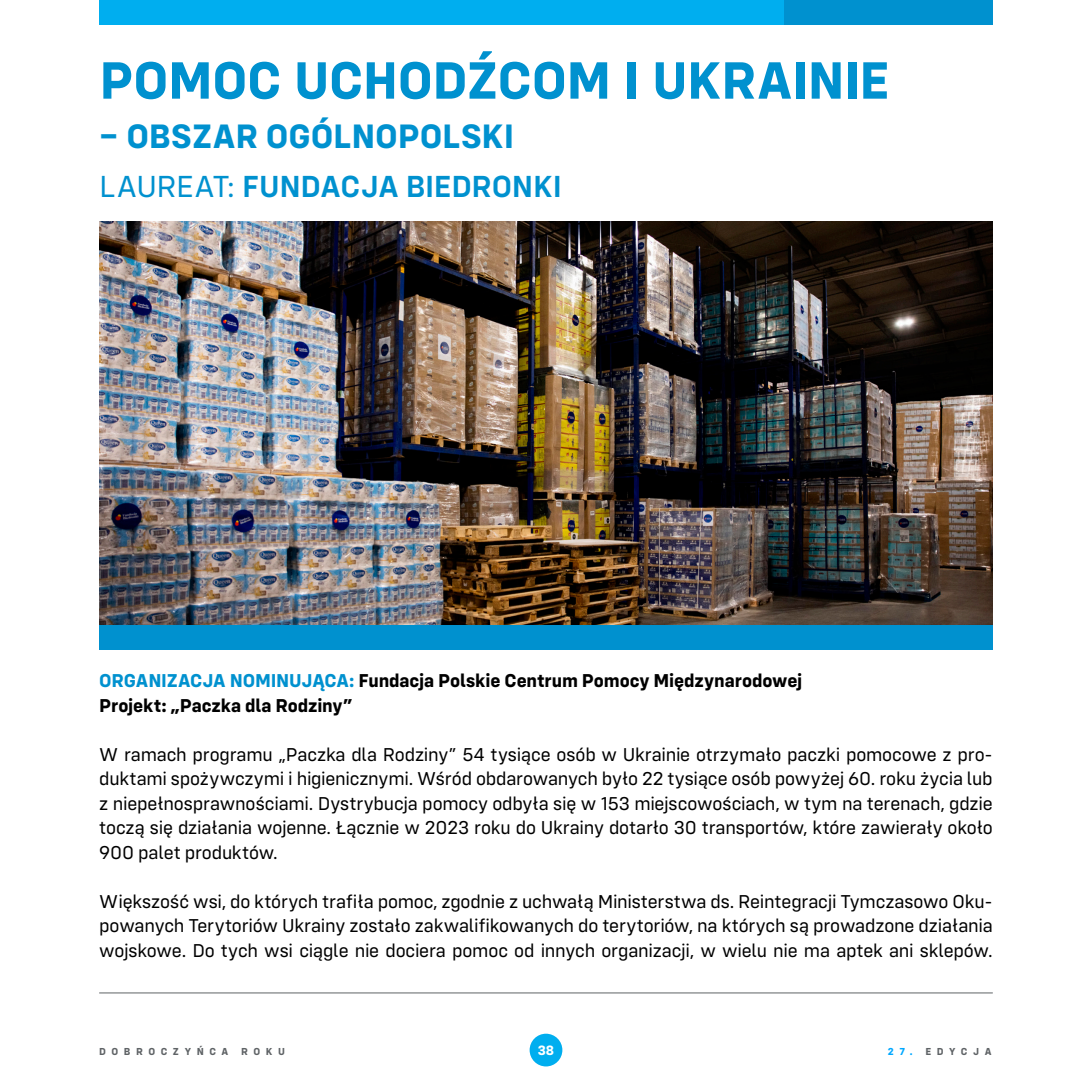
<style>
.page{position:relative;width:1092px;height:1092px;background:#fff}
.page>*{position:absolute;margin:0;border:0;box-sizing:border-box;transform-origin:0 0}
.t1{font:700 54.25px "Config";letter-spacing:-.01em;color:#0091cf}
.t2{font:700 35px "Config";letter-spacing:-.005em;color:#0091cf}
.t3{font:600 31.5px "Config";letter-spacing:-.01em;color:#0091cf}
.t4{font:19.25px/24.5px "Config";letter-spacing:-.01em;color:#000;text-align:justify}
.t5{font:700 19.25px "Config";letter-spacing:-.01em;color:#000}
.t6{font:700 14px "Config";color:#fff}
.t7{font:700 10.5px "Config";letter-spacing:.53em;color:#5f6366}
.s1{font-weight:400}
.s2{color:#0091cf}
.s3{color:#00a8ff}
</style>
<div class="page">
<div style="left:529px;top:1033px;width:33px;height:33px;background:#00aeef;border-radius:50%"></div>
<img style="left:99px;top:221px;width:893px;height:404px">
<div style="left:99px;top:625px;width:893px;height:25px;background:#0091cf"></div>
<div style="left:99px;top:0;width:689px;height:25px;background:#00aeef"></div>
<div style="left:784px;top:0;width:208px;height:25px;background:#0091cf"></div>
<hr style="left:99px;top:992px;width:893px;height:1px;background:#5f6366">
<p class="t1" style="left:99px;top:48px;width:791px">POMOC UCHODŹCOM I UKRAINIE</p>
<p class="t2" style="left:99px;top:115px;width:416px">– OBSZAR OGÓLNOPOLSKI</p>
<p class="t3" style="left:99px;top:167px;width:464px"><span class="s1">LAUREAT:</span> FUNDACJA BIEDRONKI</p>
<p class="t5" style="left:99px;top:669px;width:704px"><span class="s2">ORGANIZACJA NOMINUJĄCA:</span> Fundacja Polskie Centrum Pomocy Międzynarodowej</p>
<p class="t5" style="left:99px;top:693px;width:255px">Projekt: „Paczka dla Rodziny”</p>
<p class="t4" style="left:99px;top:741px;width:895px">W ramach programu „Paczka dla Rodziny” 54 tysiące osób w Ukrainie otrzymało paczki pomocowe z pro&shy;duktami spożywczymi i higienicznymi. Wśród obdarowanych było 22 tysiące osób powyżej 60. roku życia lub z niepełnosprawnościami. Dystrybucja pomocy odbyła się w 153 miejscowościach, w tym na terenach, gdzie toczą się działania wojenne. Łącznie w 2023 roku do Ukrainy dotarło 30 transportów, które zawierały około 900 palet produktów.</p>
<p class="t4" style="left:99px;top:888px;width:894px">Większość wsi, do których trafiła pomoc, zgodnie z uchwałą Ministerstwa ds. Reintegracji Tymczasowo Oku&shy;powanych Terytoriów Ukrainy zostało zakwalifikowanych do terytoriów, na których są prowadzone działania wojskowe. Do tych wsi ciągle nie dociera pomoc od innych organizacji, w wielu nie ma aptek ani sklepów.</p>
<p class="t7" style="left:99px;top:1044px;width:187px">DOBROCZYŃCA ROKU</p>
<p class="t6" style="left:537px;top:1041px;width:18px">38</p>
<p class="t7" style="left:887px;top:1044px;width:105px"><span class="s3">27.</span> EDYCJA</p>
</div>
